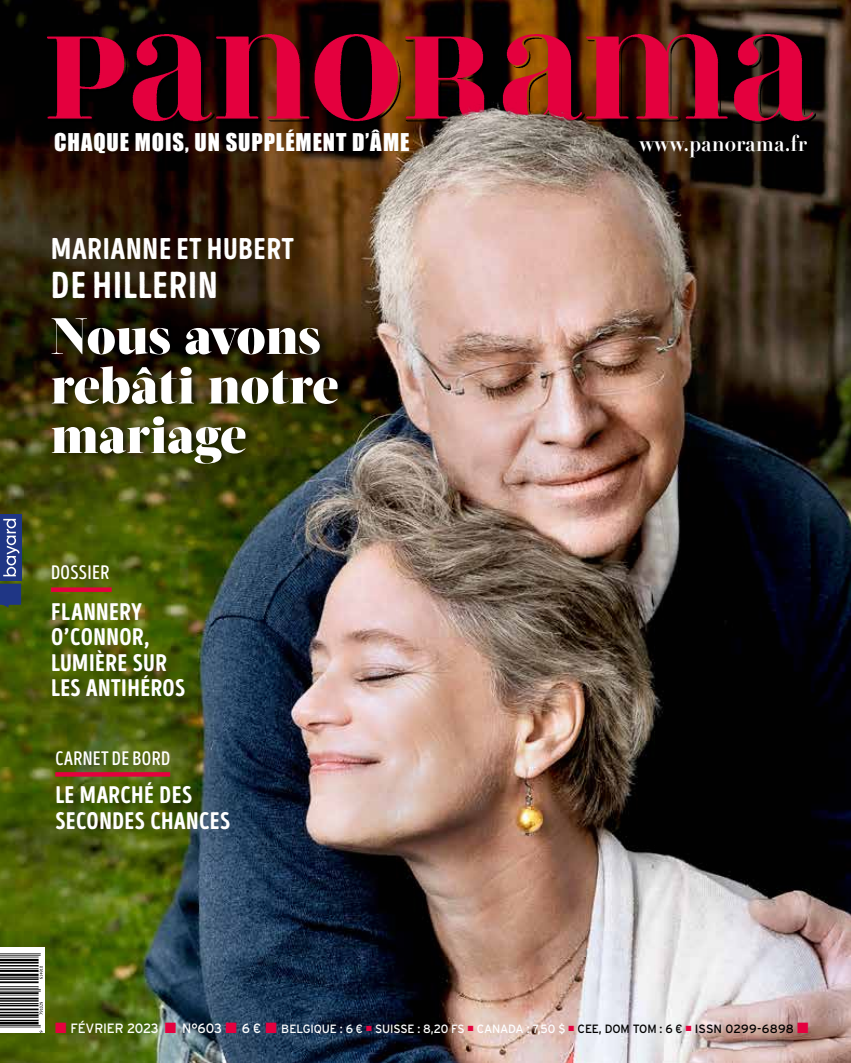
<style>
.page{position:relative;width:851px;height:1063px;background:#fff}
.page>*{position:absolute;margin:0;border:0;box-sizing:border-box;transform-origin:0 0}
.t1{font:900 51px/49.5px "Acta Display";letter-spacing:.01em;color:#fff}
.t2{font:37.5px "Intro Head H Base";letter-spacing:.03em;color:#fff}
.t3{font:30px "Intro Head H Base";letter-spacing:.03em;color:#fff}
.t4{font:24px/25.5px "Intro Head H Base";letter-spacing:.02em;color:#fff}
.t5{font:22.5px "Impact";letter-spacing:.04em;color:#fff}
.t6{font:700 22.5px "Didot LT Std";color:#fff;scale:.91 1}
.t7{font:19.5px "Intro Head B Base";letter-spacing:.02em;color:#fff}
.t8{font:12px "Interstate";letter-spacing:-.01em;color:#fff}
.s1{color:#e4003e}
.s2{font-size:13.5px}
.s3{color:#000}
</style>
<div class="page">
<img style="left:0;top:193px;width:850px;height:870px">
<div style="left:51px;top:587px;width:61px;height:5px;background:#e4003e"></div>
<div style="left:0;top:948px;width:45px;height:85px;background:#fff"></div>
<img style="left:0;top:953px;width:42px;height:80px">
<svg style="left:0;top:584px;width:21px;height:24px"></svg>
<div style="left:0;top:514px;width:21px;height:67px;background:#1f3685"></div>
<svg style="left:3px;top:519px;width:17px;height:57px"></svg>
<div style="left:49px;top:310px;width:301px;height:162px;background:#000;opacity:.75"></div>
<div style="left:55px;top:772px;width:115px;height:5px;background:#e4003e"></div>
<img style="left:0;top:0;width:850px;height:193px">
<h3 class="t5" style="left:54px;top:125px;width:356px">CHAQUE MOIS, UN SUPPLÉMENT D’ÂME</h3>
<h3 class="t6" style="left:639px;top:129px;width:186px">www.panorama.fr</h3>
<h3 class="t3" style="left:51px;top:231px;width:244px">MARIANNE ET HUBERT</h3>
<h2 class="t2" style="left:51px;top:263px;width:168px">DE HILLERIN</h2>
<h1 class="t1" style="left:51px;top:312px;width:289px">Nous avons rebâti notre mariage</h1>
<h3 class="t7" style="left:51px;top:561px;width:60px">DOSSIER</h3>
<h3 class="t4" style="left:51px;top:599px;width:136px">FLANNERY<br>O’CONNOR,<br>LUMIÈRE SUR<br>LES ANTIHÉROS</h3>
<h3 class="t7" style="left:55px;top:747px;width:116px">CARNET DE BORD</h3>
<h3 class="t4" style="left:55px;top:782px;width:176px">LE MARCHÉ DES<br>SECONDES CHANCES</h3>
<p class="t8" style="left:55px;top:1022px;width:754px"><span class="s1">■</span> <span class="s2">FÉVRIER 2023</span> <span class="s1">■</span> <span class="s2">N°603</span> <span class="s1">■</span> <span class="s2">6 €</span> <span class="s1">■</span> BELGIQUE : 6 € <span class="s1">■</span> SUISSE : 8,20 FS <span class="s1">■</span> CANADA : 7,50 $ <span class="s1">■</span> <span class="s3">CEE, DOM TOM : 6 €</span> <span class="s1">■</span> <span class="s3">ISSN 0299-6898</span> <span class="s1">■</span></p>
</div>
